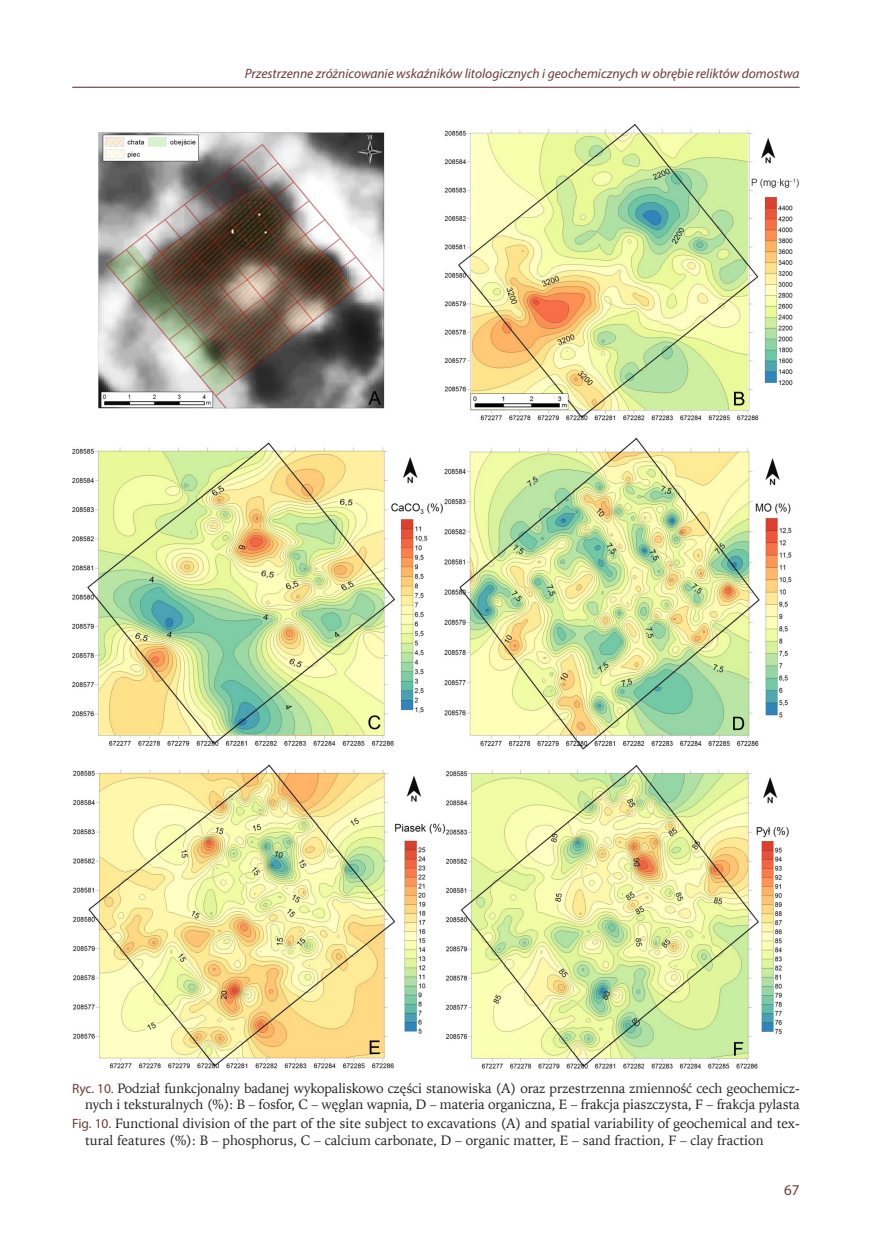
<style>
.page{position:relative;width:872px;height:1245px;background:#fff}
.page>*{position:absolute;margin:0;border:0;box-sizing:border-box;transform-origin:0 0}
.t1{font:15px "Myriad Pro";color:#6d3b3a}
.Tytuł_tabeli_ryciny{font:13.5px/16.2px "Iowan Old St EU";letter-spacing:-.01em;color:#231f20;text-align:right}
.t2{font:italic 13.5px "Myriad Pro";color:#6d3b3a}
.s1{font-family:"Myriad Pro";color:#6d3b3a}
</style>
<div class="page">
<hr style="left:72px;top:87px;width:727px;height:1px;background:#6d3b3a">
<img style="left:72px;top:124px;width:727px;height:945px">
<p class="t2" style="left:245px;top:65px;width:556px">Przestrzenne zróżnicowanie wskaźników litologicznych i geochemicznych w obrębie reliktów domostwa</p>
<p class="Tytuł_tabeli_ryciny" style="left:72px;top:1080px;width:729px"><span class="s1">Ryc. 10.</span> Podział funkcjonalny badanej wykopaliskowo części stanowiska (A) oraz przestrzenna zmienność cech geochemicz&shy;nych i teksturalnych (%): B – fosfor, C – węglan wapnia, D – materia organiczna, E – frakcja piaszczysta, F – frakcja pylasta</p>
<p class="Tytuł_tabeli_ryciny" style="left:85px;top:1116px;width:716px;text-align:left;text-indent:-13px"><span class="s1">Fig. 10.</span> Functional division of the part of the site subject to excavations (A) and spatial variability of geochemical and tex&shy;tural features (%): B – phosphorus, C – calcium carbonate, D – organic matter, E – sand fraction, F – clay fraction</p>
<p class="t1" style="left:784px;top:1181px;width:17px">67</p>
</div>
